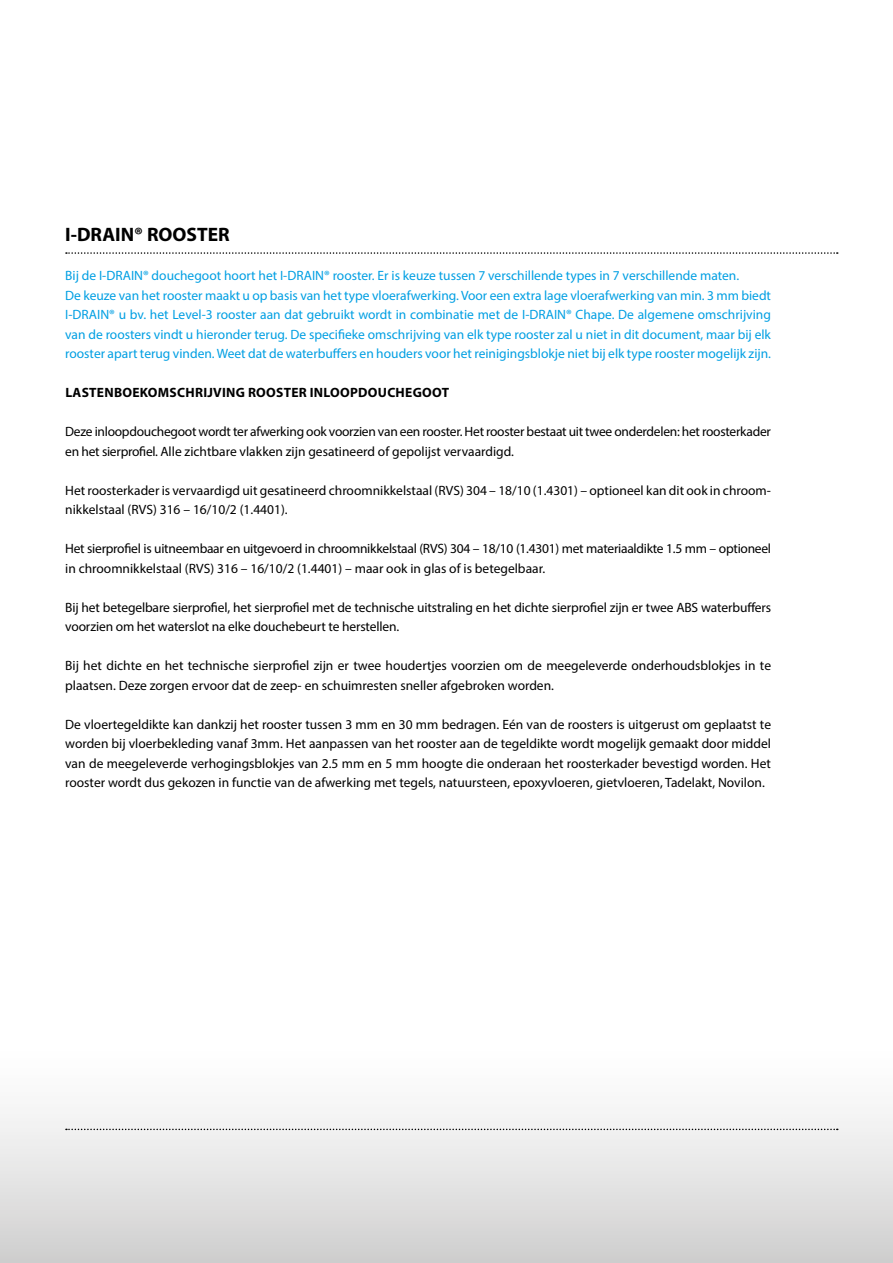
<style>
.page{position:relative;width:893px;height:1263px;background:#fff}
.page>*{position:absolute;margin:0;border:0;box-sizing:border-box;transform-origin:0 0}
.t1{font:700 19.5px "Myriad Pro";color:#000}
.t2{font:13.5px/19.5px "Myriad Pro";letter-spacing:-.005em;color:#000}
.t3{font:13.5px/19.5px "Myriad Pro";color:#009fe3}
.t4{font:700 13.5px "Myriad Pro";letter-spacing:.02em;color:#000}
</style>
<div class="page">
<div style="left:0;top:1040px;width:893px;height:223px;background:linear-gradient(to bottom,#fff,#d1d0d0)"></div>
<svg style="left:66px;top:252px;width:772px;height:2px"></svg>
<svg style="left:66px;top:1129px;width:772px;height:1px"></svg>
<h1 class="t1" style="left:65px;top:222px;width:166px">I-DRAIN® ROOSTER</h1>
<p class="t3" style="left:65px;top:266px;width:707px">Bij de I-DRAIN® douchegoot hoort het I-DRAIN® rooster. Er is keuze tussen 7 verschillende types in 7 verschillende maten.<br>De keuze van het rooster maakt u op basis van het type vloerafwerking. Voor een extra lage vloerafwerking van min. 3 mm biedt I-DRAIN® u bv. het Level-3 rooster aan dat gebruikt wordt in combinatie met de I-DRAIN® Chape. De algemene omschrijving van de roosters vindt u hieronder terug. De specifieke omschrijving van elk type rooster zal u niet in dit document, maar bij elk rooster apart terug vinden. Weet dat de waterbuffers en houders voor het reinigingsblokje niet bij elk type rooster mogelijk zijn.</p>
<p class="t4" style="left:65px;top:384px;width:385px">LASTENBOEKOMSCHRIJVING ROOSTER INLOOPDOUCHEGOOT</p>
<p class="t2" style="left:65px;top:422px;width:707px">Deze inloopdouchegoot wordt ter afwerking ook voorzien van een rooster. Het rooster bestaat uit twee onderdelen: het roosterkader en het sierprofiel. Alle zichtbare vlakken zijn gesatineerd of gepolijst vervaardigd.</p>
<p class="t2" style="left:65px;top:480px;width:707px">Het roosterkader is vervaardigd uit gesatineerd chroomnikkelstaal (RVS) 304 – 18/10 (1.4301) – optioneel kan dit ook in chroom&shy;nikkelstaal (RVS) 316 – 16/10/2 (1.4401).</p>
<p class="t2" style="left:65px;top:539px;width:707px">Het sierprofiel is uitneembaar en uitgevoerd in chroomnikkelstaal (RVS) 304 – 18/10 (1.4301) met materiaaldikte 1.5 mm – optioneel in chroomnikkelstaal (RVS) 316 – 16/10/2 (1.4401) – maar ook in glas of is betegelbaar.</p>
<p class="t2" style="left:65px;top:597px;width:707px">Bij het betegelbare sierprofiel, het sierprofiel met de technische uitstraling en het dichte sierprofiel zijn er twee ABS waterbuffers voorzien om het waterslot na elke douchebeurt te herstellen.</p>
<p class="t2" style="left:65px;top:656px;width:707px">Bij het dichte en het technische sierprofiel zijn er twee houdertjes voorzien om de meegeleverde onderhoudsblokjes in te plaatsen. Deze zorgen ervoor dat de zeep- en schuimresten sneller afgebroken worden.</p>
<p class="t2" style="left:65px;top:714px;width:707px;text-align:justify">De vloertegeldikte kan dankzij het rooster tussen 3 mm en 30 mm bedragen. Eén van de roosters is uitgerust om geplaatst te worden bij vloerbekleding vanaf 3mm. Het aanpassen van het rooster aan de tegeldikte wordt mogelijk gemaakt door middel van de meegeleverde verhogingsblokjes van 2.5 mm en 5 mm hoogte die onderaan het roosterkader bevestigd worden. Het rooster wordt dus gekozen in functie van de afwerking met tegels, natuursteen, epoxyvloeren, gietvloeren, Tadelakt, Novilon.</p>
</div>
